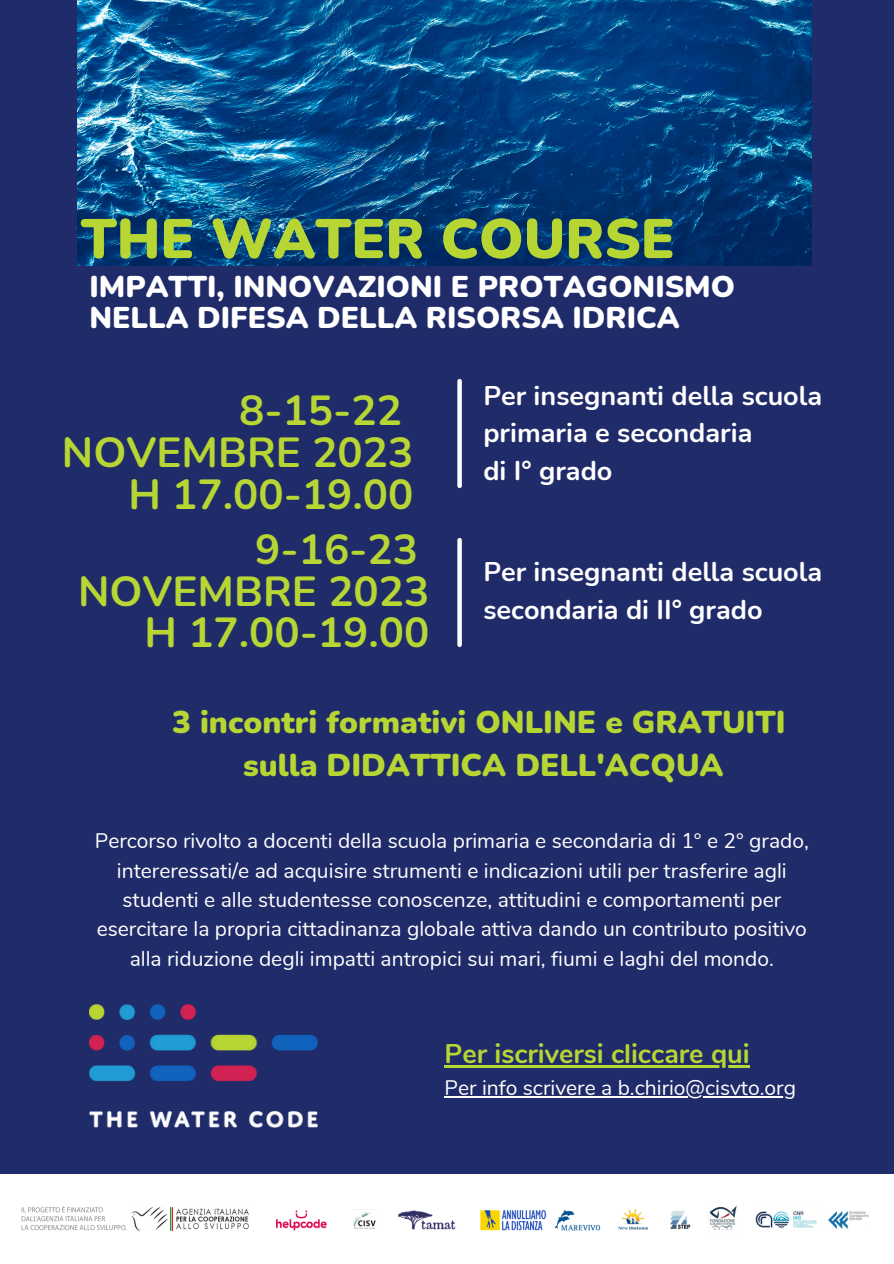
<style>
.page{position:relative;width:894px;height:1264px;background:#fff}
.page>*{position:absolute;margin:0;border:0;box-sizing:border-box;transform-origin:0 0}
.t1{font:900 55.5px "Nunito";color:#b7d634}
.t2{font:700 42px "Nunito";color:#b7d634}
.t3{font:900 31.5px "Nunito";color:#b7d634}
.t4{font:900 30px/31.5px "Nunito";color:#fff}
.t5{font:700 27px/37.2px "Nunito";color:#fff}
.t6{font:700 27px "Nunito";color:#b7d634}
.t7{font:21px/29.2px "Nunito";color:#fff;text-align:center}
</style>
<div class="page">
<div style="left:0;top:0;width:893px;height:1263px;background:#202b69"></div>
<svg style="left:457px;top:381px;width:4px;height:105px"></svg>
<img style="left:89px;top:1004px;width:228px;height:123px">
<div style="left:0;top:1173px;width:893px;height:90px;background:#fff"></div>
<hr style="left:444px;top:1064px;width:305px;height:3px;background:#b7d634">
<hr style="left:444px;top:1096px;width:351px;height:1px;background:#fff">
<img style="left:277px;top:1205px;width:591px;height:26px">
<img style="left:21px;top:1206px;width:228px;height:25px">
<img style="left:77px;top:0;width:734px;height:266px">
<svg style="left:457px;top:540px;width:4px;height:105px"></svg>
<p class="t1" style="left:81px;top:202px;width:595px">THE WATER COURSE</p>
<p class="t4" style="left:89px;top:271px;width:647px">IMPATTI, INNOVAZIONI E PROTAGONISMO<br>NELLA DIFESA DELLA RISORSA IDRICA</p>
<p class="t2" style="left:239px;top:382px;width:164px">8-15-22</p>
<p class="t2" style="left:62px;top:424px;width:353px">NOVEMBRE 2023</p>
<p class="t2" style="left:128px;top:466px;width:286px">H 17.00-19.00</p>
<p class="t2" style="left:255px;top:521px;width:164px">9-16-23</p>
<p class="t2" style="left:78px;top:563px;width:353px">NOVEMBRE 2023</p>
<p class="t2" style="left:144px;top:604px;width:286px">H 17.00-19.00</p>
<p class="t5" style="left:483px;top:378px;width:340px">Per insegnanti della scuola primaria e secondaria</p>
<p class="t5" style="left:483px;top:452px;width:131px">di I° grado</p>
<p class="t5" style="left:483px;top:554px;width:340px">Per insegnanti della scuola secondaria di II° grado</p>
<p class="t3" style="left:172px;top:701px;width:614px">3 incontri formativi ONLINE e GRATUITI</p>
<p class="t3" style="left:243px;top:744px;width:482px">sulla DIDATTICA DELL'ACQUA</p>
<p class="t7" style="left:95px;top:826px;width:715px">Percorso rivolto a docenti della scuola primaria e secondaria di 1° e 2° grado, intereressati/e ad acquisire strumenti e indicazioni utili per trasferire agli studenti e alle studentesse conoscenze, attitudini e comportamenti per esercitare la propria cittadinanza globale attiva dando un contributo positivo alla riduzione degli impatti antropici sui mari, fiumi e laghi del mondo.</p>
<p class="t6" style="left:444px;top:1035px;width:306px">Per iscriversi cliccare qui</p>
<p class="t7" style="left:444px;top:1073px;width:353px">Per info scrivere a b.chirio@cisvto.org</p>
</div>
